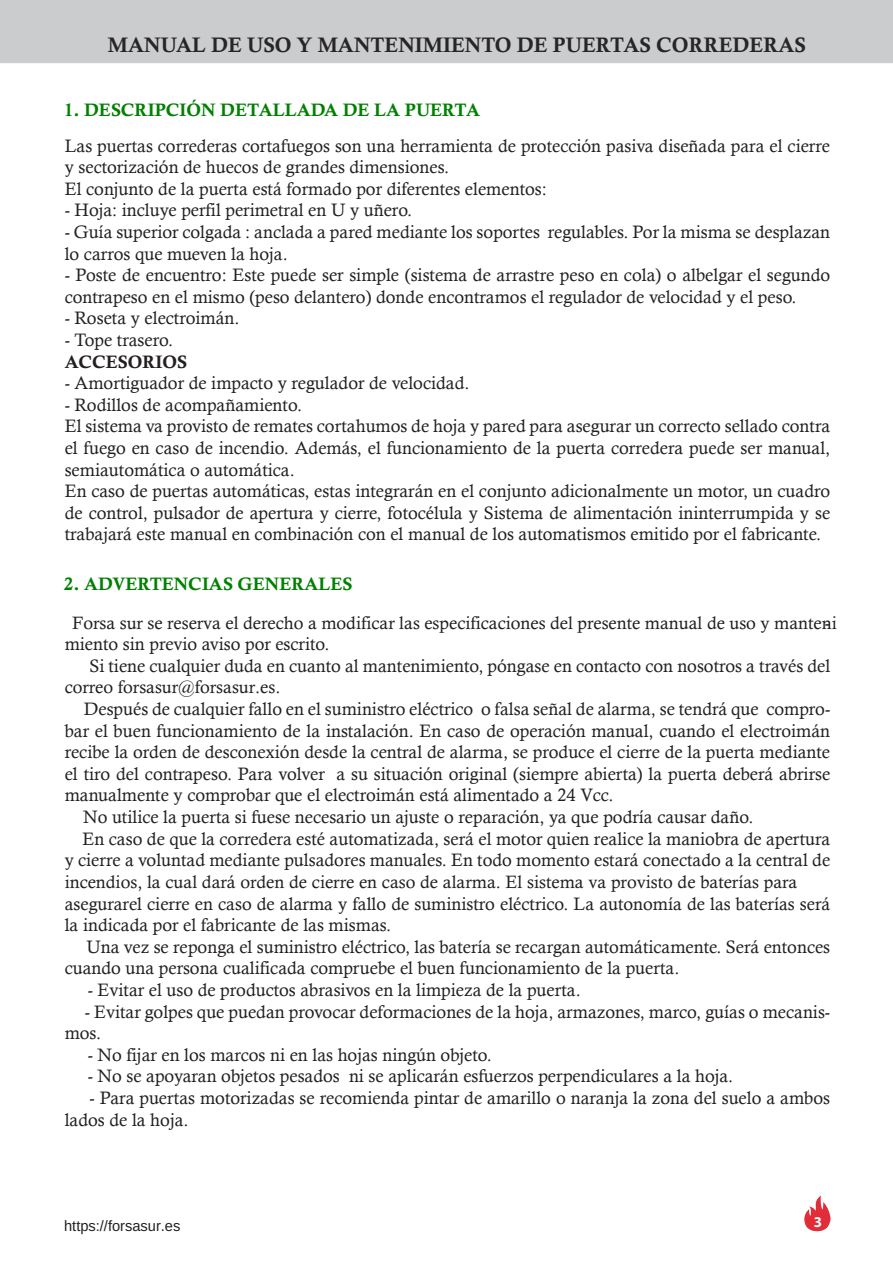
<style>
.page{position:relative;width:893px;height:1263px;background:#fff}
.page>*{position:absolute;margin:0;border:0;box-sizing:border-box;transform-origin:0 0}
.t1{font:21px "Calis MT Bol";color:#282526}
.t2{font:18px/21.6px "Calisto";color:#231f20}
.t3{font:18px "Calis MT Bol";color:#008000}
.t4{font:18px "Calis MT Bol";color:#231f20}
.t5{font:15px "Helvetica";letter-spacing:.005em;color:#231f20}
.t6{font:700 15px "Myriad Pro";color:#fbfbfc}
</style>
<div class="page">
<div style="left:0;top:0;width:893px;height:63px;background:#cbccce"></div>
<img style="left:805px;top:1195px;width:25px;height:37px">
<p class="t1" style="left:108px;top:33px;width:699px">MANUAL DE USO Y MANTENIMIENTO DE PUERTAS CORREDERAS</p>
<p class="t3" style="left:64px;top:100px;width:418px">1. DESCRIPCIÓN DETALLADA DE LA PUERTA</p>
<p class="t2" style="left:65px;top:134px;width:767px">Las puertas correderas cortafuegos son una herramienta de protección pasiva diseñada para el cierre y sectorización de huecos de grandes dimensiones.<br>El conjunto de la puerta está formado por diferentes elementos:</p>
<p class="t2" style="left:65px;top:199px;width:349px">- Hoja: incluye perfil perimetral en U y uñero.</p>
<p class="t2" style="left:65px;top:221px;width:767px">- Guía superior colgada : anclada a pared mediante los soportes regulables. Por la misma se desplazan lo carros que mueven la hoja.</p>
<p class="t2" style="left:65px;top:264px;width:767px">- Poste de encuentro: Este puede ser simple (sistema de arrastre peso en cola) o albelgar el segundo contrapeso en el mismo (peso delantero) donde encontramos el regulador de velocidad y el peso.</p>
<p class="t2" style="left:65px;top:307px;width:176px">- Roseta y electroimán.</p>
<p class="t2" style="left:65px;top:329px;width:110px">- Tope trasero.</p>
<p class="t4" style="left:65px;top:351px;width:124px">ACCESORIOS</p>
<p class="t2" style="left:65px;top:372px;width:406px">- Amortiguador de impacto y regulador de velocidad.</p>
<p class="t2" style="left:65px;top:394px;width:767px">- Rodillos de acompañamiento.<br>El sistema va provisto de remates cortahumos de hoja y pared para asegurar un correcto sellado contra el fuego en caso de incendio. Además, el funcionamiento de la puerta corredera puede ser manual, semiautomática o automática.<br>En caso de puertas automáticas, estas integrarán en el conjunto adicionalmente un motor, un cuadro de control, pulsador de apertura y cierre, fotocélula y Sistema de alimentación ininterrumpida y se trabajará este manual en combinación con el manual de los automatismos emitido por el fabricante.</p>
<p class="t3" style="left:64px;top:574px;width:290px">2. ADVERTENCIAS GENERALES</p>
<p class="t2" style="left:65px;top:612px;width:773px;text-indent:8px">Forsa sur se reserva el derecho a modificar las especificaciones del presente manual de uso y manten-i miento sin previo aviso por escrito.</p>
<p class="t2" style="left:65px;top:655px;width:767px;text-indent:25px">Si tiene cualquier duda en cuanto al mantenimiento, póngase en contacto con nosotros a través del correo forsasur@forsasur.es.</p>
<p class="t2" style="left:84px;top:698px;width:748px">Después de cualquier fallo en el suministro eléctrico o falsa señal de alarma, se tendrá que compro-</p>
<p class="t2" style="left:65px;top:719px;width:767px">bar el buen funcionamiento de la instalación. En caso de operación manual, cuando el electroimán</p>
<p class="t2" style="left:65px;top:741px;width:767px">recibe la orden de desconexión desde la central de alarma, se produce el cierre de la puerta mediante</p>
<p class="t2" style="left:65px;top:763px;width:767px">el tiro del contrapeso. Para volver a su situación original (siempre abierta) la puerta deberá abrirse</p>
<p class="t2" style="left:65px;top:784px;width:550px">manualmente y comprobar que el electroimán está alimentado a 24 Vcc.</p>
<p class="t2" style="left:83px;top:806px;width:672px">No utilice la puerta si fuese necesario un ajuste o reparación, ya que podría causar daño.</p>
<p class="t2" style="left:83px;top:827px;width:749px">En caso de que la corredera esté automatizada, será el motor quien realice la maniobra de apertura</p>
<p class="t2" style="left:65px;top:849px;width:767px">y cierre a voluntad mediante pulsadores manuales. En todo momento estará conectado a la central de</p>
<p class="t2" style="left:65px;top:871px;width:734px">incendios, la cual dará orden de cierre en caso de alarma. El sistema va provisto de baterías para</p>
<p class="t2" style="left:65px;top:892px;width:767px">asegurarel cierre en caso de alarma y fallo de suministro eléctrico. La autonomía de las baterías será</p>
<p class="t2" style="left:65px;top:914px;width:328px">la indicada por el fabricante de las mismas.</p>
<p class="t2" style="left:86px;top:935px;width:745px">Una vez se reponga el suministro eléctrico, las batería se recargan automáticamente. Será entonces</p>
<p class="t2" style="left:65px;top:957px;width:616px">cuando una persona cualificada compruebe el buen funcionamiento de la puerta.</p>
<p class="t2" style="left:88px;top:979px;width:495px">- Evitar el uso de productos abrasivos en la limpieza de la puerta.</p>
<p class="t2" style="left:65px;top:1000px;width:767px;text-indent:20px">- Evitar golpes que puedan provocar deformaciones de la hoja, armazones, marco, guías o mecanis&shy;mos.</p>
<p class="t2" style="left:88px;top:1043px;width:406px">- No fijar en los marcos ni en las hojas ningún objeto.</p>
<p class="t2" style="left:88px;top:1065px;width:647px">- No se apoyaran objetos pesados ni se aplicarán esfuerzos perpendiculares a la hoja.</p>
<p class="t2" style="left:65px;top:1087px;width:767px;text-indent:25px">- Para puertas motorizadas se recomienda pintar de amarillo o naranja la zona del suelo a ambos lados de la hoja.</p>
<p class="t5" style="left:64px;top:1217px;width:118px">https://forsasur.es</p>
<p class="t6" style="left:814px;top:1212px;width:10px">3</p>
</div>
